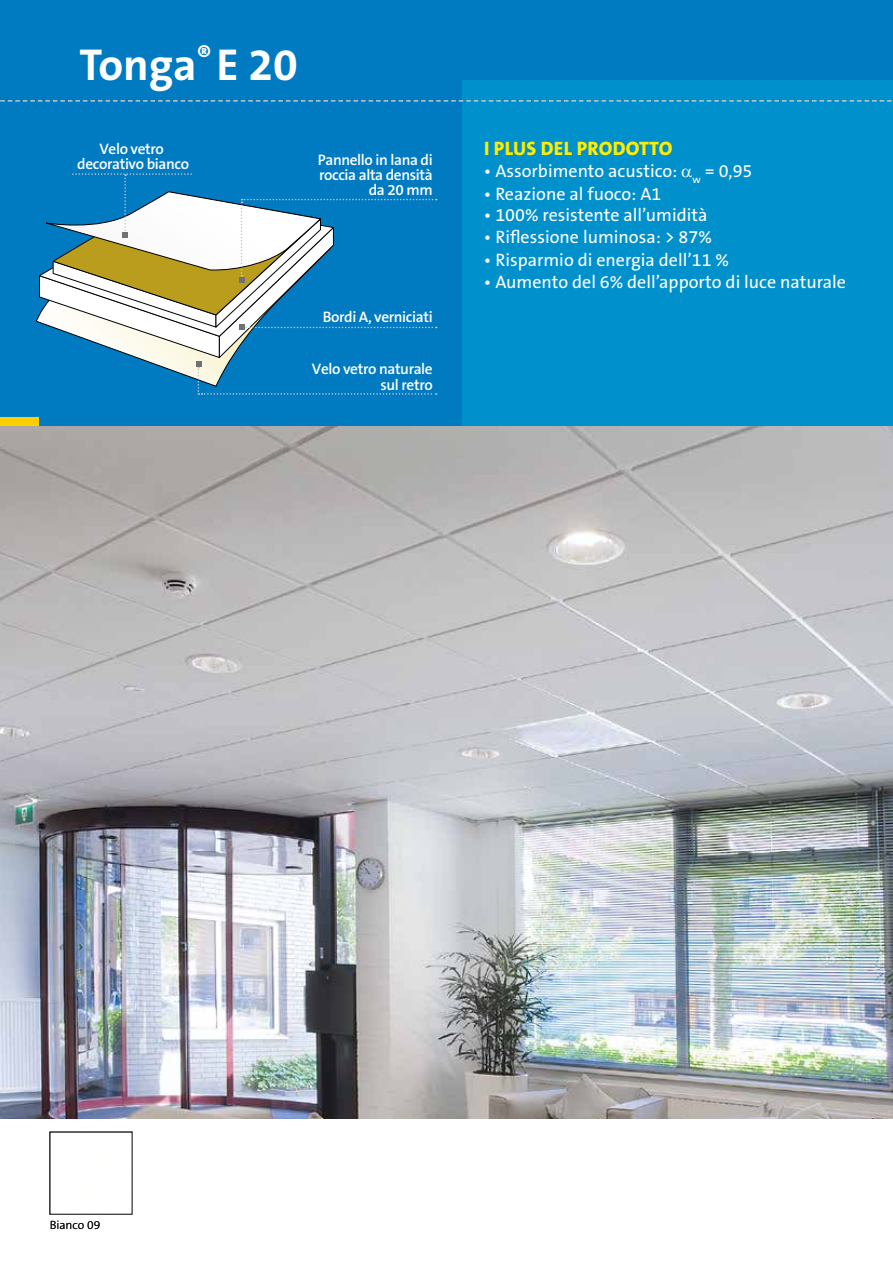
<style>
.page{position:relative;width:893px;height:1263px;background:#fff}
.page>*{position:absolute;margin:0;border:0;box-sizing:border-box;transform-origin:0 0}
.t1{font:700 45px "The Sans OT7";color:#fff}
.t2{font:800 19.5px "The Sans B W8";color:#ffed00}
.t3{font:18px "The Sans OT5 Plain";color:#fff}
.t4{font:600 15.3px/15.3px "The Sans B W6";letter-spacing:-.025em;color:#fff;text-align:right}
.t5{font:300 12px "The Sans B W3";color:#000}
</style>
<div class="page">
<img style="left:0;top:425px;width:893px;height:694px">
<div style="left:0;top:0;width:893px;height:425px;background:#007bc2"></div>
<div style="left:0;top:417px;width:39px;height:8px;background:#ffce00"></div>
<div style="left:462px;top:80px;width:431px;height:345px;background:#0091cd"></div>
<svg style="left:0;top:100px;width:892px;height:2px"></svg>
<svg style="left:38px;top:173px;width:399px;height:222px"></svg>
<h1 class="t1" style="left:79px;top:36px;width:220px">Tonga<sup>®</sup> E 20</h1>
<p class="t4" style="left:77px;top:141px;width:113px;text-align:center">Velo vetro decorativo bianco</p>
<p class="t4" style="left:318px;top:152px;width:116px">Pannello in lana di roccia alta densità da 20 mm</p>
<p class="t4" style="left:323px;top:310px;width:111px">Bordi A, verniciati</p>
<p class="t4" style="left:312px;top:362px;width:122px">Velo vetro naturale sul retro</p>
<p class="t2" style="left:484px;top:136px;width:22px">I PLUS</p>
<p class="t2" style="left:541px;top:136px;width:12px">DEL</p>
<p class="t2" style="left:577px;top:136px;width:13px">PRODOTTO</p>
<p class="t3" style="left:484px;top:160px;width:270px">• Assorbimento acustico: <sub>w</sub> = 0,95</p>
<p class="t3" style="left:484px;top:182px;width:179px">• Reazione al fuoco: A1</p>
<p class="t3" style="left:484px;top:203px;width:225px">• 100% resistente all’umidità</p>
<p class="t3" style="left:484px;top:226px;width:230px">• Riflessione luminosa: &gt; 87%</p>
<p class="t3" style="left:484px;top:248px;width:247px">• Risparmio di energia dell’11 %</p>
<p class="t3" style="left:484px;top:271px;width:364px">• Aumento del 6% dell’apporto di luce naturale</p>
<p class="t5" style="left:50px;top:1217px;width:52px">Bianco 09</p>
</div>
